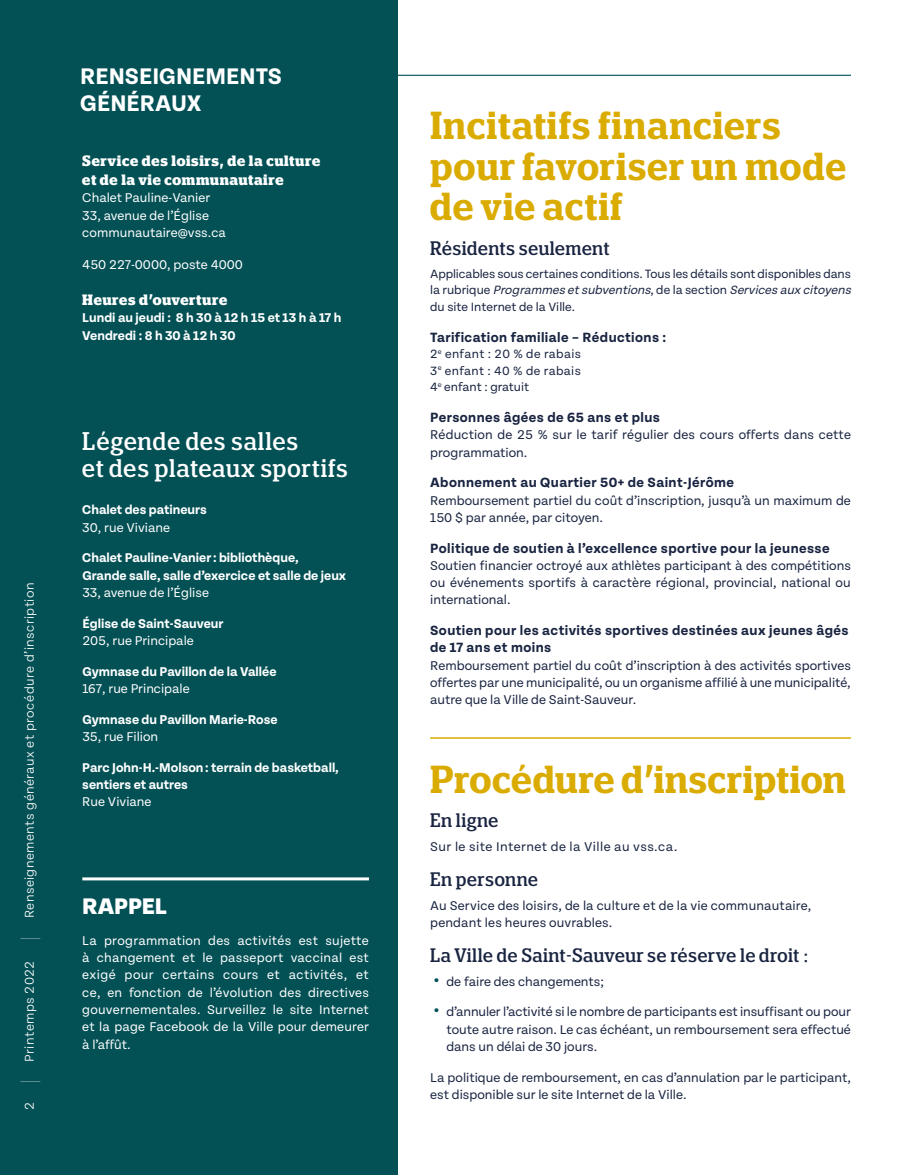
<style>
.page{position:relative;width:905px;height:1175px;background:#fff}
.page>*{position:absolute;margin:0;border:0;box-sizing:border-box;transform-origin:0 0}
.t1{font:600 condensed 39px/40.5px "Polyphonic";letter-spacing:.02em;color:#daab00}
.t2{font:500 condensed 25.5px/27px "Polyphonic";letter-spacing:.03em;color:#fff}
.H0{font:700 24px/27px "Tenon";color:#fff}
.Texte_courant{font:800 24px "Tenon";color:#fff}
.t3{font:200 20.4px "Tenon";color:#fff;scale:.38 1}
.t4{font:500 condensed 19.5px "Polyphonic";letter-spacing:.02em;color:#192441}
.t5{font:700 condensed 15px/19.5px "Polyphonic";letter-spacing:.04em;color:#fff}
.t6{font:700 14.25px/17.2px "Tenon";letter-spacing:.03em;color:#192441}
.Texte_courant-2{font:13.5px/17.2px "Tenon";color:#192441}
.Texte_courant-3{font:700 13.5px/17.2px "Tenon";color:#fff}
.Texte_courant-4{font:13.5px/17.2px "Tenon";color:#fff;text-align:justify}
.t7{font:300 13.5px "Tenon";letter-spacing:.03em;color:#fff}
.Texte_courant-5{font:13.5px "Tenon";letter-spacing:.03em;color:#192441}
.Texte_courant-6{font:12.75px/16.5px "Tenon";color:#192441}
.Texte_courant-7{font:12.75px "Tenon";letter-spacing:.03em;color:#192441}
.s1{font-weight:400}
.s2{font-style:italic}
.s3{font-weight:800;font-size:18px;color:#035055}
</style>
<div class="page">
<div style="left:0;top:0;width:397px;height:1174px;background:#035055"></div>
<hr style="left:430px;top:737px;width:421px;height:1px;background:#daab00">
<hr style="left:82px;top:877px;width:287px;height:3px;background:#fff">
<hr style="left:397px;top:75px;width:453px;height:1px;background:#035055">
<p class="t7" style="left:23px;top:918px;width:337px;rotate:-90deg">Renseignements généraux et procédure d’inscription</p>
<p class="t3" style="left:19px;top:940px;width:8px;rotate:-90deg">|</p>
<p class="t7" style="left:23px;top:1061px;width:102px;rotate:-90deg">Printemps 2022</p>
<p class="t3" style="left:19px;top:1082px;width:8px;rotate:-90deg">|</p>
<p class="t7" style="left:23px;top:1109px;width:9px;rotate:-90deg">2</p>
<p class="H0" style="left:80px;top:63px;width:203px">RENSEIGNEMENTS<br>GÉNÉRAUX</p>
<p class="t5" style="left:82px;top:151px;width:239px">Service des loisirs, de la culture et de la vie communautaire</p>
<p class="Texte_courant-4" style="left:82px;top:190px;width:129px">Chalet Pauline-Vanier</p>
<p class="Texte_courant-4" style="left:82px;top:207px;width:128px">33, avenue de l’Église</p>
<p class="Texte_courant-4" style="left:82px;top:224px;width:145px">communautaire@vss.ca</p>
<p class="Texte_courant-4" style="left:82px;top:256px;width:162px">450 227-0000, poste 4000</p>
<p class="t5" style="left:82px;top:290px;width:146px">Heures d’ouverture</p>
<p class="Texte_courant-3" style="left:82px;top:310px;width:260px">Lundi au jeudi : 8 h 30 à 12 h 15 et 13 h à 17 h</p>
<p class="Texte_courant-3" style="left:82px;top:327px;width:155px">Vendredi : 8 h 30 à 12 h 30</p>
<h3 class="t2" style="left:82px;top:427px;width:267px">Légende des salles<br>et des plateaux sportifs</h3>
<p class="Texte_courant-3" style="left:82px;top:501px;width:126px">Chalet des patineurs<br><span class="s1">30, rue Viviane</span></p>
<p class="Texte_courant-3" style="left:82px;top:549px;width:265px">Chalet Pauline-Vanier: bibliothèque,<br>Grande salle, salle d’exercice et salle de jeux<br><span class="s1">33, avenue de l’Église</span></p>
<p class="Texte_courant-3" style="left:82px;top:615px;width:143px">Église de Saint-Sauveur<br><span class="s1">205, rue Principale</span></p>
<p class="Texte_courant-3" style="left:82px;top:663px;width:196px">Gymnase du Pavillon de la Vallée<br><span class="s1">167, rue Principale</span></p>
<p class="Texte_courant-3" style="left:82px;top:711px;width:197px">Gymnase du Pavillon Marie-Rose<br><span class="s1">35, rue Filion</span></p>
<p class="Texte_courant-3" style="left:82px;top:759px;width:258px">Parc John-H.-Molson: terrain de basketball, sentiers et autres<br><span class="s1">Rue Viviane</span></p>
<p class="Texte_courant" style="left:82px;top:893px;width:86px">RAPPEL</p>
<p class="Texte_courant-4" style="left:82px;top:932px;width:288px">La programmation des activités est sujette à changement et le passeport vaccinal est exigé pour certains cours et activités, et ce, en fonction de l’évolution des directives gouvernementales. Surveillez le site Internet et la page Facebook de la Ville pour demeurer à l’affût.</p>
<h1 class="t1" style="left:430px;top:105px;width:417px">Incitatifs financiers pour favoriser un mode de vie actif</h1>
<h3 class="t4" style="left:430px;top:236px;width:181px">Résidents seulement</h3>
<p class="Texte_courant-6" style="left:430px;top:266px;width:425px">Applicables sous certaines conditions. Tous les détails sont disponibles dans l a r u b r i q u e <span class="s2">Programmes etsubventions</span>, d e l a s e c t i o n <span class="s2">Services aux citoyens </span>du site Internet de la Ville.</p>
<p class="t6" style="left:430px;top:329px;width:238px">Tarification familiale – Réductions :</p>
<p class="Texte_courant-7" style="left:430px;top:347px;width:152px">2<sup>e</sup> enfant : 20 % de rabais</p>
<p class="Texte_courant-7" style="left:430px;top:364px;width:152px">3<sup>e</sup> enfant : 40 % de rabais</p>
<p class="Texte_courant-6" style="left:430px;top:379px;width:100px">4<sup>e</sup> enfant : gratuit</p>
<p class="t6" style="left:430px;top:409px;width:231px">Personnes âgées de 65 ans et plus</p>
<p class="Texte_courant-2" style="left:430px;top:426px;width:422px">Réduction de 25 % sur le tarif régulier des cours offerts dans cette programmation.</p>
<p class="t6" style="left:430px;top:474px;width:305px">Abonnement au Quartier 50+ de Saint-Jérôme</p>
<p class="Texte_courant-2" style="left:430px;top:491px;width:422px">Remboursement partiel du coût d’inscription, jusqu’à un maximum de<br>150 $ par année, par citoyen.</p>
<p class="t6" style="left:430px;top:539px;width:401px">Politique de soutien à l’excellence sportive pour la jeunesse</p>
<p class="Texte_courant-2" style="left:430px;top:557px;width:422px;text-align:justify">Soutien financier octroyé aux athlètes participant à des compétitions ou événements sportifs à caractère régional, provincial, national ou international.</p>
<p class="t6" style="left:430px;top:622px;width:420px">Soutien pour les activités sportives destinées aux jeunes âgés de 17 ans et moins</p>
<p class="Texte_courant-2" style="left:430px;top:656px;width:422px;text-align:justify">Remboursement partiel du coût d’inscription à des activités sportives offertes par une municipalité, ou un organisme affilié à une municipalité, autre que la Ville de Saint-Sauveur.</p>
<h1 class="t1" style="left:430px;top:758px;width:417px">Procédure d’inscription</h1>
<h3 class="t4" style="left:430px;top:809px;width:70px">En ligne</h3>
<p class="Texte_courant-5" style="left:430px;top:840px;width:251px">Sur le site Internet de la Ville au vss.ca<span class="s2">.</span></p>
<h3 class="t4" style="left:430px;top:867px;width:109px">En personne</h3>
<p class="Texte_courant-2" style="left:430px;top:897px;width:383px">Au Service des loisirs, de la culture et de la vie communautaire, pendant les heures ouvrables.</p>
<h3 class="t4" style="left:430px;top:943px;width:380px">La Ville de Saint-Sauveur se réserve le droit :</h3>
<p class="Texte_courant-2" style="left:433px;top:972px;width:173px"><span class="s3">•</span> de faire des changements;</p>
<p class="Texte_courant-2" style="left:446px;top:1003px;width:406px;text-align:justify;text-indent:-14px"><span class="s3">•</span> d’annuler l’activité si le nombre de participants est insuffisant ou pour toute autre raison. Le cas échéant, un remboursement sera effectué dans un délai de 30 jours.</p>
<p class="Texte_courant-2" style="left:430px;top:1068px;width:422px">La politique de remboursement, en cas d’annulation par le participant, est disponible sur le site Internet de la Ville.</p>
</div>
